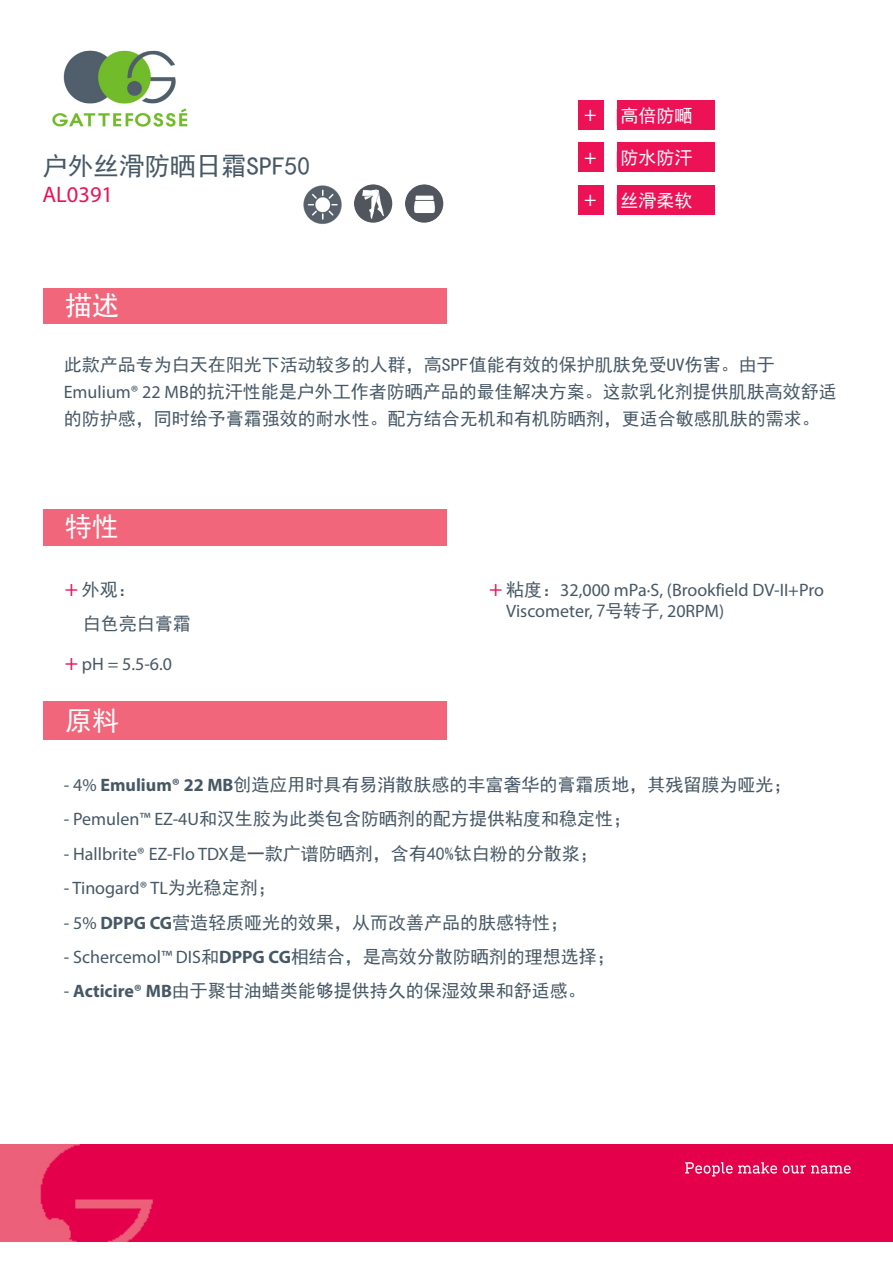
<style>
.page{position:relative;width:893px;height:1263px;background:#fff}
.page>*{position:absolute;margin:0;border:0;box-sizing:border-box;transform-origin:0 0}
.bloc_rouge_avec_text{font:27px "Sim Hei";color:#fff}
.titre_formule{font:25.5px "Sim Hei";color:#475865}
.numéro_formule{font:22.5px "Myriad Pro";color:#ed1156}
.claims{font:21px "Myriad Pro";color:#fff}
.texte_specifications{font:18px/27px "Sim Hei";color:#475865}
.texte_specifications-2{font:18px/21.6px "Myriad Pro";color:#475865}
.claims-2{font:18px "Sim Hei";color:#fff}
.s1{font-family:"Myriad Pro"}
.s2{font-family:"Myriad Pro";font-size:22.5px;color:#ed1156}
.s3{font-size:22.5px;color:#ed1156}
.s4{font-family:"Sim Hei"}
.s5{font-family:"Myriad Pro";font-weight:700}
</style>
<div class="page">
<img style="left:0;top:1144px;width:893px;height:98px">
<svg style="left:685px;top:1162px;width:166px;height:14px;background:#ea3b75"></svg>
<div style="left:43px;top:702px;width:403px;height:38px;background:#f1667b"></div>
<div style="left:43px;top:509px;width:404px;height:36px;background:#f1667b"></div>
<div style="left:43px;top:288px;width:403px;height:35px;background:#f1667b"></div>
<div style="left:617px;top:100px;width:98px;height:30px;background:#ed1156"></div>
<div style="left:578px;top:100px;width:26px;height:30px;background:#ed1156"></div>
<div style="left:617px;top:142px;width:98px;height:30px;background:#ed1156"></div>
<div style="left:578px;top:142px;width:26px;height:30px;background:#ed1156"></div>
<div style="left:578px;top:185px;width:26px;height:30px;background:#ed1156"></div>
<div style="left:617px;top:185px;width:98px;height:30px;background:#ed1156"></div>
<img style="left:52px;top:50px;width:136px;height:77px">
<img style="left:405px;top:184px;width:38px;height:39px;border-radius:19px">
<img style="left:303px;top:184px;width:90px;height:40px">
<p class="claims" style="left:584px;top:101px;width:14px">+</p>
<p class="claims-2" style="left:621px;top:106px;width:73px">高倍防嗮</p>
<p class="claims" style="left:584px;top:144px;width:14px">+</p>
<p class="claims-2" style="left:621px;top:149px;width:73px">防水防汗</p>
<p class="claims" style="left:584px;top:186px;width:14px">+</p>
<p class="titre_formule" style="left:43px;top:153px;width:269px">户外丝滑防晒日霜SPF50</p>
<p class="numéro_formule" style="left:43px;top:180px;width:72px">AL0391</p>
<p class="claims-2" style="left:621px;top:192px;width:73px">丝滑柔软</p>
<p class="bloc_rouge_avec_text" style="left:65px;top:292px;width:55px">描述</p>
<p class="texte_specifications" style="left:64px;top:351px;width:775px">此款产品专为白天在阳光下活动较多的人群，高SPF值能有效的保护肌肤免受UV伤害。由于<br><span class="s1">Emulium® 22 MB</span>的抗汗性能是户外工作者防晒产品的最佳解决方案。这款乳化剂提供肌肤高效舒适的防护感，同时给予膏霜强效的耐水性。配方结合无机和有机防晒剂，更适合敏感肌肤的需求。</p>
<p class="bloc_rouge_avec_text" style="left:65px;top:513px;width:55px">特性</p>
<p class="texte_specifications" style="left:65px;top:576px;width:73px"><span class="s2">+</span> 外观：</p>
<p class="texte_specifications" style="left:83px;top:610px;width:109px">白色亮白膏霜</p>
<p class="texte_specifications-2" style="left:65px;top:653px;width:109px"><span class="s3">+</span> pH = 5.5-6.0</p>
<p class="bloc_rouge_avec_text" style="left:65px;top:707px;width:55px">原料</p>
<p class="texte_specifications-2" style="left:506px;top:579px;width:319px;text-indent:-17px"><span class="s3">+</span> <span class="s4">粘度：</span>32,000 mPa·S, (Brookfield DV-II+Pro<br>Viscometer, <span class="s4">7号转子</span>, 20RPM)</p>
<p class="texte_specifications" style="left:64px;top:771px;width:729px"><span class="s1">- 4%</span> <span class="s5">Emulium® 22 MB</span>创造应用时具有易消散肤感的丰富奢华的膏霜质地，其残留膜为哑光；</p>
<p class="texte_specifications" style="left:64px;top:806px;width:569px"><span class="s1">- Pemulen™ EZ-4U</span>和汉生胶为此类包含防晒剂的配方提供粘度和稳定性；</p>
<p class="texte_specifications" style="left:64px;top:840px;width:536px"><span class="s1">- Hallbrite® EZ-Flo TDX</span>是一款广谱防晒剂，含有40%钛白粉的分散浆；</p>
<p class="texte_specifications-2" style="left:64px;top:877px;width:214px">- Tinogard® TL<span class="s4">为光稳定剂；</span></p>
<p class="texte_specifications" style="left:64px;top:909px;width:506px"><span class="s1">- 5%</span> <span class="s5">DPPG CG</span>营造轻质哑光的效果，从而改善产品的肤感特性；</p>
<p class="texte_specifications" style="left:64px;top:943px;width:553px"><span class="s1">- Schercemol™ DIS</span>和<span class="s5">DPPG CG</span>相结合，是高效分散防晒剂的理想选择；</p>
<p class="texte_specifications" style="left:64px;top:977px;width:524px"><span class="s1">-</span> <span class="s5">Acticire® MB</span>由于聚甘油蜡类能够提供持久的保湿效果和舒适感。</p>
</div>
